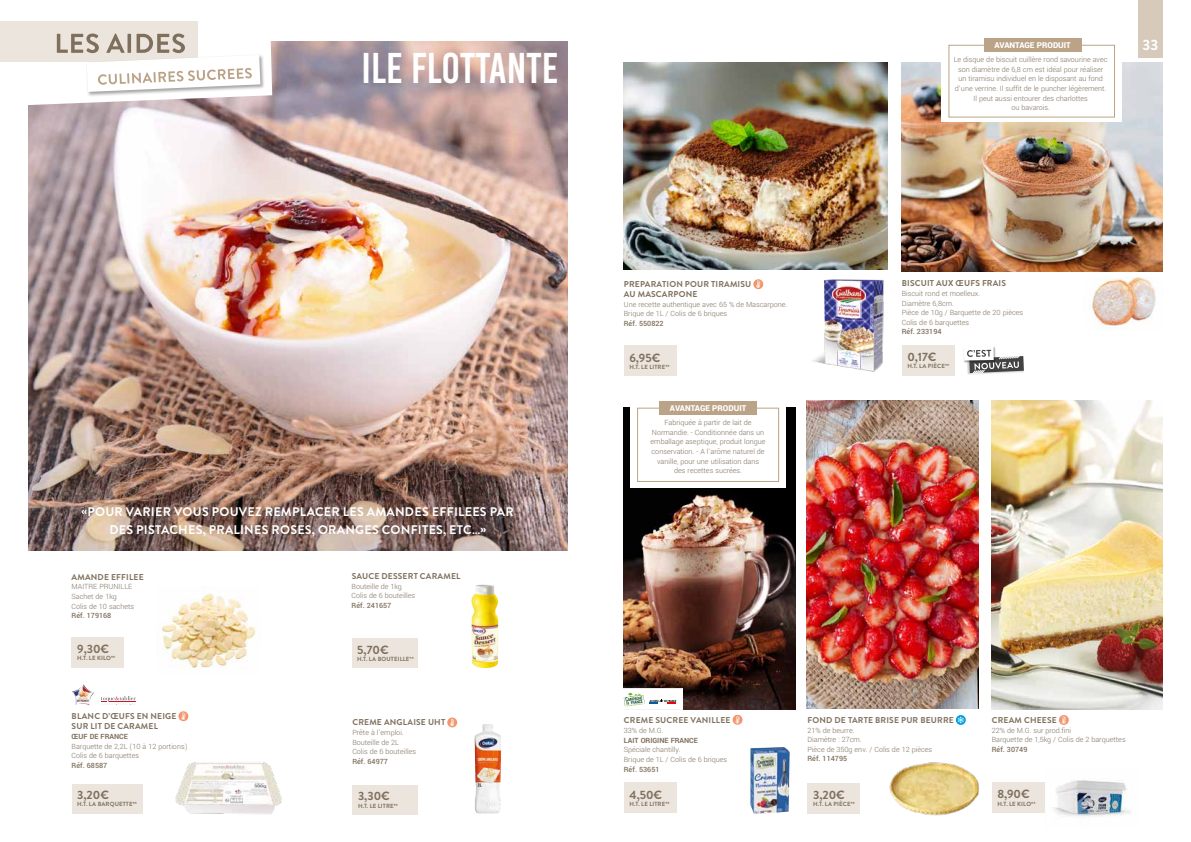
<style>
.page{position:relative;width:1191px;height:842px;background:#fff}
.page>*{position:absolute;margin:0;border:0;box-sizing:border-box;transform-origin:0 0}
.t1{font:43px "Bebas Kai";color:#fff}
.t2{font:700 15px "Brandon Grotesque";color:#fff}
.t3{font:700 12.5px/18px "Brandon Grotesque";letter-spacing:.02em;color:#fff;text-align:center}
.t4{font:700 12px "Brandon Grotesque";color:#7f705d}
.t5{font:900 9px "Yantramanav";color:#fff}
.t6{font:700 8.5px/10px "Brandon Grotesque";letter-spacing:.02em;color:#7f705d}
.t7{font:300 8px/9.6px "Yantramanav";color:#7f705d}
.t8{font:500 8px "Yantramanav";color:#7f705d}
.t9{font:700 8px "Yantramanav";color:#7f705d}
.t10{font:700 6px "Brandon Grotesque";letter-spacing:.02em;color:#7f705d}
</style>
<div class="page">
<img style="left:624px;top:408px;width:171px;height:301px">
<img style="left:806px;top:401px;width:172px;height:308px">
<img style="left:901px;top:62px;width:261px;height:209px">
<svg style="left:732px;top:715px;width:10px;height:10px"></svg>
<svg style="left:735px;top:716px;width:4px;height:7px"></svg>
<div style="left:624px;top:782px;width:52px;height:31px;background:#ece5dd"></div>
<img style="left:750px;top:747px;width:40px;height:67px">
<div style="left:807px;top:783px;width:53px;height:31px;background:#ece5dd"></div>
<div style="left:901px;top:345px;width:53px;height:31px;background:#ece5dd"></div>
<svg style="left:956px;top:715px;width:9px;height:10px"></svg>
<svg style="left:957px;top:717px;width:7px;height:6px"></svg>
<div style="left:630px;top:394px;width:156px;height:94px;background:#fff"></div>
<div style="left:637px;top:408px;width:142px;height:74px;border:1px solid #bba387"></div>
<svg style="left:659px;top:401px;width:98px;height:13px"></svg>
<img style="left:991px;top:400px;width:171px;height:310px">
<img style="left:624px;top:62px;width:263px;height:207px">
<div style="left:624px;top:345px;width:52px;height:31px;background:#ece5dd"></div>
<div style="left:991px;top:782px;width:53px;height:31px;background:#ece5dd"></div>
<svg style="left:753px;top:279px;width:10px;height:10px"></svg>
<svg style="left:756px;top:280px;width:4px;height:8px"></svg>
<svg style="left:1059px;top:715px;width:9px;height:10px"></svg>
<svg style="left:1062px;top:716px;width:3px;height:8px"></svg>
<img style="left:813px;top:279px;width:71px;height:93px">
<img style="left:1054px;top:780px;width:77px;height:38px">
<div style="left:617px;top:688px;width:66px;height:22px;background:#fff;border:1px solid #fff"></div>
<svg style="left:624px;top:693px;width:52px;height:13px"></svg>
<img style="left:889px;top:762px;width:91px;height:54px">
<img style="left:1092px;top:277px;width:64px;height:53px">
<svg style="left:964px;top:347px;width:60px;height:28px"></svg>
<svg style="left:447px;top:717px;width:10px;height:10px"></svg>
<svg style="left:450px;top:719px;width:4px;height:7px"></svg>
<svg style="left:178px;top:711px;width:10px;height:10px"></svg>
<svg style="left:181px;top:712px;width:4px;height:8px"></svg>
<div style="left:72px;top:637px;width:52px;height:31px;background:#ece5dd"></div>
<div style="left:351px;top:638px;width:66px;height:30px;background:#ece5dd"></div>
<div style="left:72px;top:784px;width:70px;height:29px;background:#ece5dd"></div>
<div style="left:352px;top:785px;width:66px;height:29px;background:#ece5dd"></div>
<img style="left:156px;top:593px;width:103px;height:75px">
<img style="left:175px;top:762px;width:108px;height:52px">
<img style="left:28px;top:42px;width:539px;height:508px">
<svg style="left:0;top:21px;width:272px;height:85px"></svg>
<img style="left:471px;top:585px;width:11px;height:31px">
<img style="left:474px;top:724px;width:27px;height:89px">
<img style="left:72px;top:684px;width:22px;height:21px">
<svg style="left:101px;top:696px;width:35px;height:6px"></svg>
<div style="left:941px;top:31px;width:180px;height:90px;background:#fff"></div>
<div style="left:948px;top:45px;width:167px;height:73px;border:1px solid #bba387"></div>
<svg style="left:983px;top:38px;width:98px;height:13px"></svg>
<div style="left:1138px;top:0;width:24px;height:58px;background:#d8caba"></div>
<p class="t5" style="left:994px;top:40px;width:78px">AVANTAGE PRODUIT</p>
<h2 class="t2" style="left:1142px;top:34px;width:17px">33</h2>
<h1 class="t1" style="left:361px;top:45px;width:198px">ILE FLOTTANTE</h1>
<p class="t7" style="left:953px;top:55px;width:155px;text-align:center">Le disque de biscuit cuillère rond savourine avec son diamètre de 6,8 cm est idéal pour réaliser un tiramisu individuel en le disposant au fond d’une verrine. Il suffit de le puncher légèrement.<br>Il peut aussi entourer des charlottes<br>ou bavarois.</p>
<h3 class="t3" style="left:82px;top:503px;width:433px">«POUR VARIER VOUS POUVEZ REMPLACER LES AMANDES EFFILEES PAR<br>DES PISTACHES, PRALINES ROSES, ORANGES CONFITES, ETC…»</h3>
<p class="t6" style="left:72px;top:572px;width:73px">AMANDE EFFILEE</p>
<p class="t7" style="left:72px;top:582px;width:64px">MAITRE PRUNILLE<br>Sachet de 1kg<br>Colis de 10 sachets</p>
<p class="t8" style="left:72px;top:611px;width:41px">Réf. 179168</p>
<p class="t6" style="left:352px;top:571px;width:110px">SAUCE DESSERT CARAMEL</p>
<p class="t7" style="left:351px;top:581px;width:65px">Bouteille de 1kg<br>Colis de 6 bouteilles</p>
<p class="t8" style="left:351px;top:600px;width:41px">Réf. 241657</p>
<h3 class="t4" style="left:77px;top:641px;width:33px">9,30€</h3>
<p class="t10" style="left:77px;top:654px;width:39px">H.T. LE KILO**</p>
<h3 class="t4" style="left:357px;top:641px;width:33px">5,70€</h3>
<p class="t10" style="left:357px;top:655px;width:58px">H.T. LA BOUTEILLE**</p>
<p class="t6" style="left:72px;top:711px;width:106px">BLANC D’ŒUFS EN NEIGE<br>SUR LIT DE CARAMEL</p>
<p class="t9" style="left:72px;top:732px;width:58px">ŒUF DE FRANCE</p>
<p class="t7" style="left:72px;top:741px;width:118px">Barquette de 2,2L (10 à 12 portions)<br>Colis de 6 barquettes</p>
<p class="t8" style="left:72px;top:760px;width:37px">Réf. 68587</p>
<p class="t6" style="left:352px;top:718px;width:94px">CREME ANGLAISE UHT</p>
<p class="t7" style="left:352px;top:728px;width:65px">Prête à l’emploi.<br>Bouteille de 2L<br>Colis de 6 bouteilles</p>
<p class="t8" style="left:352px;top:756px;width:37px">Réf. 64977</p>
<h3 class="t4" style="left:77px;top:787px;width:33px">3,20€</h3>
<p class="t10" style="left:77px;top:800px;width:61px">H.T. LA BARQUETTE**</p>
<h3 class="t4" style="left:358px;top:788px;width:33px">3,30€</h3>
<p class="t10" style="left:358px;top:801px;width:41px">H.T. LE LITRE**</p>
<p class="t6" style="left:624px;top:279px;width:129px">PREPARATION POUR TIRAMISU<br>AU MASCARPONE</p>
<p class="t7" style="left:624px;top:299px;width:165px">Une recette authentique avec 65 % de Mascarpone.<br>Brique de 1L / Colis de 6 briques</p>
<p class="t8" style="left:624px;top:318px;width:41px">Réf. 550822</p>
<h3 class="t4" style="left:629px;top:349px;width:32px">6,95€</h3>
<p class="t10" style="left:629px;top:362px;width:41px">H.T. LE LITRE**</p>
<p class="t5" style="left:670px;top:402px;width:78px">AVANTAGE PRODUIT</p>
<p class="t7" style="left:650px;top:418px;width:117px;text-align:center">Fabriquée à partir de lait de<br>Normandie. - Conditionnée dans un emballage aseptique, produit longue conservation. - A l’arôme naturel de vanille, pour une utilisation dans des recettes sucrées.</p>
<p class="t6" style="left:901px;top:278px;width:106px">BISCUIT AUX ŒUFS FRAIS</p>
<p class="t7" style="left:901px;top:289px;width:123px">Biscuit rond et moelleux.<br>Diamètre 6,8cm.<br>Pièce de 10g / Barquette de 20 pièces<br>Colis de 6 barquettes</p>
<p class="t8" style="left:901px;top:327px;width:41px">Réf. 233194</p>
<h3 class="t4" style="left:907px;top:348px;width:31px">0,17€</h3>
<p class="t10" style="left:907px;top:362px;width:43px">H.T. LA PIÈCE**</p>
<p class="t6" style="left:624px;top:715px;width:108px">CREME SUCREE VANILLEE</p>
<p class="t7" style="left:624px;top:725px;width:41px">33% de M.G.</p>
<p class="t9" style="left:624px;top:735px;width:76px">LAIT ORIGINE FRANCE</p>
<p class="t7" style="left:624px;top:745px;width:105px">Spéciale chantilly.<br>Brique de 1L / Colis de 6 briques</p>
<p class="t8" style="left:624px;top:764px;width:37px">Réf. 53651</p>
<h3 class="t4" style="left:629px;top:786px;width:34px">4,50€</h3>
<p class="t10" style="left:629px;top:799px;width:41px">H.T. LE LITRE**</p>
<p class="t6" style="left:807px;top:715px;width:148px">FOND DE TARTE BRISE PUR BEURRE</p>
<p class="t7" style="left:807px;top:725px;width:126px">21% de beurre.<br>Diamètre : 27cm.<br>Pièce de 350g env. / Colis de 12 pièces</p>
<p class="t8" style="left:807px;top:754px;width:41px">Réf. 114795</p>
<h3 class="t4" style="left:813px;top:787px;width:33px">3,20€</h3>
<p class="t10" style="left:813px;top:800px;width:43px">H.T. LA PIÈCE**</p>
<p class="t6" style="left:991px;top:715px;width:67px">CREAM CHEESE</p>
<p class="t7" style="left:991px;top:725px;width:135px">22% de M.G. sur prod.fini<br>Barquette de 1,5kg / Colis de 2 barquettes</p>
<p class="t8" style="left:991px;top:744px;width:37px">Réf. 30749</p>
<h3 class="t4" style="left:997px;top:786px;width:34px">8,90€</h3>
<p class="t10" style="left:997px;top:799px;width:39px">H.T. LE KILO**</p>
</div>
